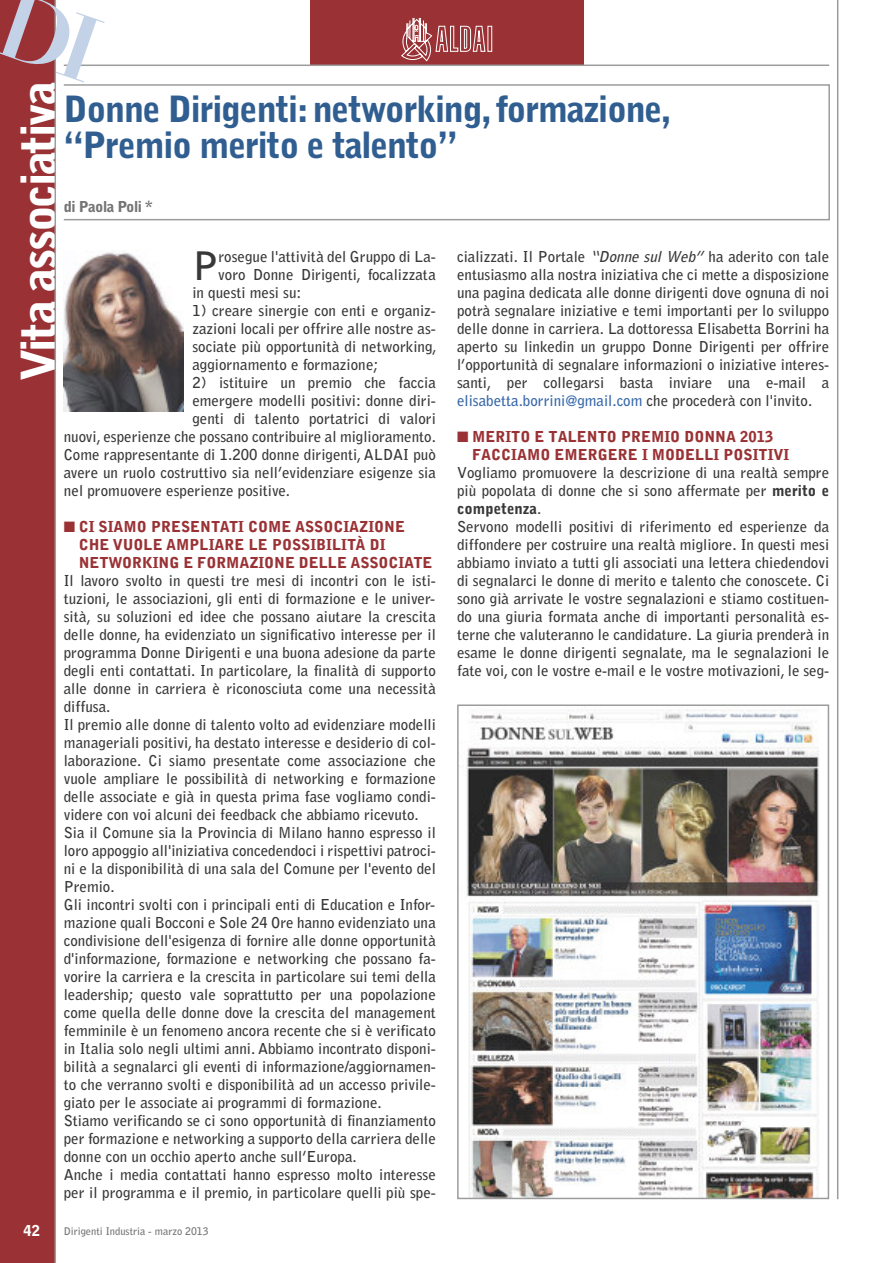
<style>
.page{position:relative;width:893px;height:1263px;background:#fff}
.page>*{position:absolute;margin:0;border:0;box-sizing:border-box;transform-origin:0 0}
.t1{font:900 48.15px "Bell Gothic Std";letter-spacing:-.05em;color:#fff}
.t2{font:700 39px "Bell Gothic Std";color:#393839}
.t3{font:900 36px/36px "Bell Gothic Std";letter-spacing:-.035em;color:#305e91}
.t4{font:700 15px/18px "Bell Gothic Std";color:#393839;text-align:justify}
.t5{font:900 15px/18px "Bell Gothic Std";color:#9a3235}
.t6{font:900 15px "Bell Gothic Std";letter-spacing:-.035em;color:#747474}
.t7{font:900 15px "Bell Gothic Std";color:#fff}
.t8{font:700 10.5px "Bell Gothic Std";color:#747474}
.s1{font-style:italic}
.s2{color:#3868aa}
.s3{font-weight:900}
</style>
<div class="page">
<img style="left:64px;top:252px;width:119px;height:160px">
<div style="left:0;top:0;width:55px;height:1263px;background:#9a3235"></div>
<div style="left:310px;top:0;width:274px;height:66px;background:#9a3235"></div>
<div style="left:487px;top:26px;width:5px;height:26px;border:1px solid #fff"></div>
<svg style="left:401px;top:18px;width:85px;height:43px"></svg>
<hr style="left:64px;top:65px;width:765px;height:1px;background:#9c9c9c">
<hr style="left:55px;top:0;width:1px;height:1263px;background:#9c9c9c">
<hr style="left:837px;top:0;width:1px;height:1199px;background:#9c9c9c">
<div style="left:63px;top:84px;width:767px;height:136px;border:2px solid #9c9c9c"></div>
<img style="left:466px;top:709px;width:353px;height:487px">
<div style="left:457px;top:704px;width:372px;height:495px;border:2px solid #9c9c9c"></div>
<svg style="left:54px;top:0;width:51px;height:82px"></svg>
<h1 class="t1" style="left:21px;top:381px;width:302px;rotate:-90deg">Vita associativa</h1>
<h3 class="t3" style="left:64px;top:94px;width:609px">Donne Dirigenti:networking,formazione, “Premio merito e talento”</h3>
<p class="t6" style="left:64px;top:201px;width:91px">di Paola Poli *</p>
<p class="t4" style="left:457px;top:248px;width:374px">cializzati. Il Portale <span class="s1">“Donne sul Web”</span> ha aderito con tale entusiasmo alla nostra iniziativa che ci mette a disposizione una pagina dedicata alle donne dirigenti dove ognuna di noi potrà segnalare iniziative e temi importanti per lo sviluppo delle donne in carriera. La dottoressa Elisabetta Borrini ha aperto su linkedin un gruppo Donne Dirigenti per offrire l’opportunità di segnalare informazioni o iniziative interes&shy;santi, per collegarsi basta inviare una e-mail a <span class="s2">elisabetta.borrini@gmail.com</span> che procederà con l'invito.</p>
<p class="t5" style="left:472px;top:429px;width:319px;text-indent:-15px">■ MERITO E TALENTO PREMIO DONNA 2013<br>FACCIAMO EMERGERE I MODELLI POSITIVI</p>
<p class="t4" style="left:457px;top:464px;width:374px;text-align:left">Vogliamo promuovere la descrizione di una realtà sempre più popolata di donne che si sono affermate per <span class="s3">merito e competenza</span>.<br>Servono modelli positivi di riferimento ed esperienze da diffondere per costruire una realtà migliore. In questi mesi abbiamo inviato a tutti gli associati una lettera chiedendovi di segnalarci le donne di merito e talento che conoscete. Ci sono già arrivate le vostre segnalazioni e stiamo costituen&shy;do una giuria formata anche di importanti personalità es&shy;terne che valuteranno le candidature. La giuria prenderà in esame le donne dirigenti segnalate, ma le segnalazioni le fate voi, con le vostre e-mail e le vostre motivazioni, le seg-</p>
<h2 class="t2" style="left:192px;top:251px;width:28px">P</h2>
<p class="t4" style="left:218px;top:248px;width:219px">rosegue l'attività del Gruppo di La-</p>
<p class="t4" style="left:218px;top:266px;width:219px">voro Donne Dirigenti, focalizzata</p>
<p class="t4" style="left:192px;top:284px;width:111px">in questi mesi su:</p>
<p class="t4" style="left:192px;top:302px;width:246px">1) creare sinergie con enti e organiz&shy;zazioni locali per offrire alle nostre as&shy;sociate più opportunità di networking, aggiornamento e formazione;</p>
<p class="t4" style="left:192px;top:374px;width:245px">2) istituire un premio che faccia</p>
<p class="t4" style="left:192px;top:392px;width:245px">emergere modelli positivi: donne diri-</p>
<p class="t4" style="left:192px;top:410px;width:245px">genti di talento portatrici di valori</p>
<p class="t4" style="left:64px;top:428px;width:374px">nuovi, esperienze che possano contribuire al miglioramento.</p>
<p class="t4" style="left:64px;top:446px;width:374px">Come rappresentante di 1.200 donne dirigenti, ALDAI può</p>
<p class="t4" style="left:64px;top:464px;width:374px">avere un ruolo costruttivo sia nell’evidenziare esigenze sia</p>
<p class="t4" style="left:64px;top:482px;width:228px">nel promuovere esperienze positive.</p>
<p class="t5" style="left:79px;top:519px;width:355px;text-indent:-15px">■ CI SIAMO PRESENTATI COME ASSOCIAZIONE<br>CHE VUOLE AMPLIARE LE POSSIBILITÀ DI<br>NETWORKING E FORMAZIONE DELLE ASSOCIATE</p>
<p class="t4" style="left:64px;top:572px;width:374px;text-align:left">Il lavoro svolto in questi tre mesi di incontri con le isti&shy;tuzioni, le associazioni, gli enti di formazione e le univer&shy;sità, su soluzioni ed idee che possano aiutare la crescita delle donne, ha evidenziato un significativo interesse per il programma Donne Dirigenti e una buona adesione da parte degli enti contattati. In particolare, la finalità di supporto alle donne in carriera è riconosciuta come una necessità diffusa.<br>Il premio alle donne di talento volto ad evidenziare modelli manageriali positivi, ha destato interesse e desiderio di col&shy;laborazione. Ci siamo presentate come associazione che vuole ampliare le possibilità di networking e formazione delle associate e già in questa prima fase vogliamo condi&shy;videre con voi alcuni dei feedback che abbiamo ricevuto.<br>Sia il Comune sia la Provincia di Milano hanno espresso il loro appoggio all'iniziativa concedendoci i rispettivi patroci&shy;ni e la disponibilità di una sala del Comune per l'evento del Premio.<br>Gli incontri svolti con i principali enti di Education e Infor&shy;mazione quali Bocconi e Sole 24 Ore hanno evidenziato una condivisione dell'esigenza di fornire alle donne opportunità d'informazione, formazione e networking che possano fa&shy;vorire la carriera e la crescita in particolare sui temi della leadership; questo vale soprattutto per una popolazione come quella delle donne dove la crescita del management femminile è un fenomeno ancora recente che si è verificato in Italia solo negli ultimi anni. Abbiamo incontrato disponi&shy;bilità a segnalarci gli eventi di informazione/aggiornamen&shy;to che verranno svolti e disponibilità ad un accesso privile&shy;giato per le associate ai programmi di formazione.<br>Stiamo verificando se ci sono opportunità di finanziamento per formazione e networking a supporto della carriera delle donne con un occhio aperto anche sull’Europa.<br>Anche i media contattati hanno espresso molto interesse per il programma e il premio, in particolare quelli più spe-</p>
<p class="t7" style="left:24px;top:1225px;width:18px">42</p>
<p class="t8" style="left:64px;top:1227px;width:146px">Dirigenti Industria - marzo 2013</p>
</div>
